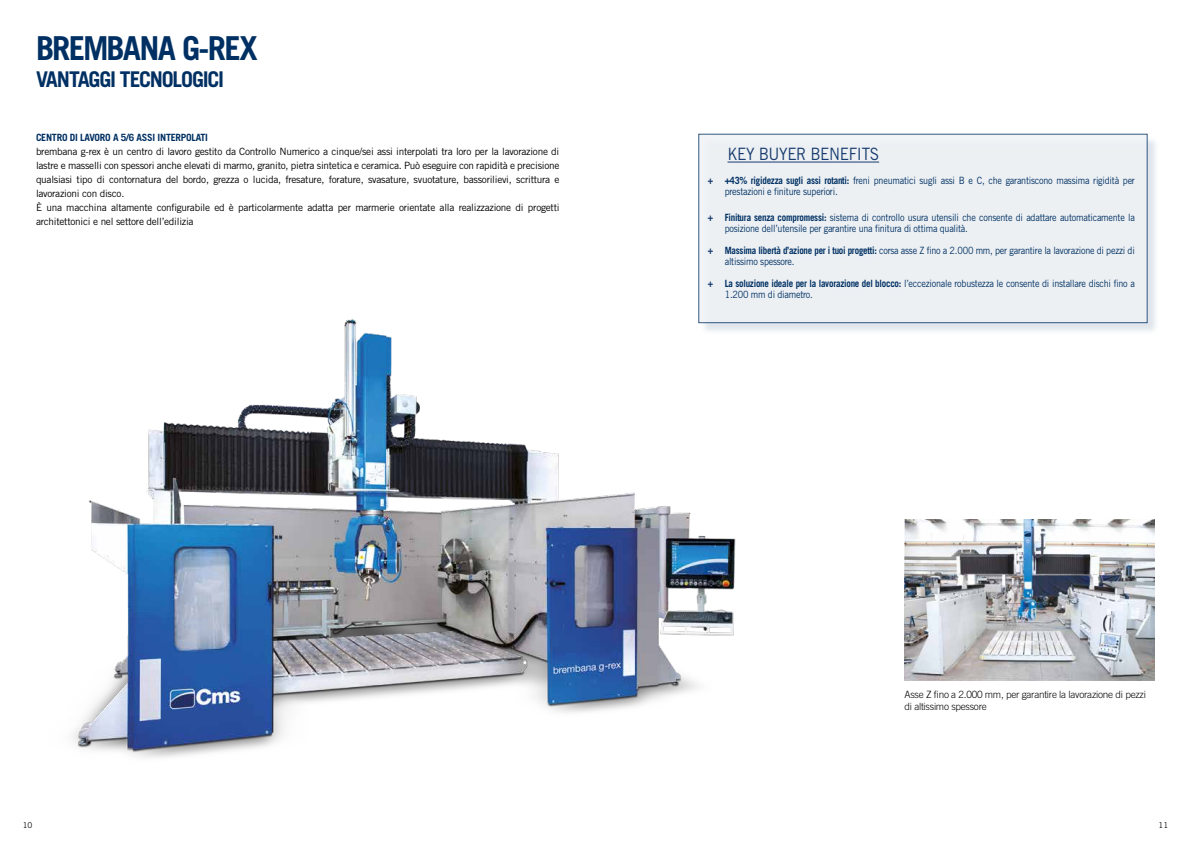
<style>
.page{position:relative;width:1191px;height:842px;background:#fff}
.page>*{position:absolute;margin:0;border:0;box-sizing:border-box;transform-origin:0 0}
.t1{font:700 33px "Trade Gothic LT Std";letter-spacing:-.05em;color:#003063}
.t2{font:700 21.7px "Trade Gothic LT Std";letter-spacing:-.06em;color:#003063}
.t3{font:17px "Trade Gothic LT Std";letter-spacing:-.025em;color:#183c6f;scale:.9 1}
.t4{font:10px/11px "Trade Gothic LT Std";letter-spacing:-.025em;color:#003063;scale:.9 1}
.t5{font:10px/14px "Trade Gothic LT Std";letter-spacing:-.025em;color:#000}
.t6{font:300 10px/12px "Trade Gothic LT Std";letter-spacing:-.025em;color:#000}
.t7{font:700 10px "Trade Gothic LT Std";letter-spacing:-.025em;color:#003063}
.t8{font:8px "Trade Gothic LT Std";color:#000}
.s1{font-weight:700;color:#183c6f}
.s2{font-weight:700}
</style>
<div class="page">
<div style="left:700px;top:136px;width:459px;height:199px;background:#cbd5df;opacity:.75"></div>
<div style="left:698px;top:134px;width:449px;height:189px;background:#f0f3f6"></div>
<hr style="left:727px;top:162px;width:152px;height:1px;background:#183c6f">
<img style="left:73px;top:308px;width:731px;height:450px">
<img style="left:904px;top:520px;width:251px;height:161px">
<h1 class="t1" style="left:36px;top:28px;width:223px">BREMBANA G-REX</h1>
<h2 class="t2" style="left:36px;top:65px;width:190px">VANTAGGI TECNOLOGICI</h2>
<p class="t7" style="left:36px;top:131px;width:173px">CENTRO DI LAVORO A 5/6 ASSI INTERPOLATI</p>
<p class="t5" style="left:36px;top:144px;width:525px">brembana g-rex è un centro di lavoro gestito da Controllo Numerico a cinque/sei assi interpolati tra loro per la lavorazione di lastre e masselli con spessori anche elevati di marmo, granito, pietra sintetica e ceramica. Può eseguire con rapidità e precisione qualsiasi tipo di contornatura del bordo, grezza o lucida, fresature, forature, svasature, svuotature, bassorilievi, scrittura e lavorazioni con disco.<br>È una macchina altamente configurabile ed è particolarmente adatta per marmerie orientate alla realizzazione di progetti architettonici e nel settore dell’edilizia</p>
<h3 class="t3" style="left:727px;top:144px;width:170px">KEY BUYER BENEFITS</h3>
<p class="t4" style="left:724px;top:175px;width:457px;text-indent:-17px"><span class="s1">+</span> <span class="s2">+43% rigidezza sugli assi rotanti:</span> freni pneumatici sugli assi B e C, che garantiscono massima rigidità per prestazioni e finiture superiori.</p>
<p class="t4" style="left:724px;top:211px;width:457px;text-indent:-17px"><span class="s1">+</span> <span class="s2">Finitura senza compromessi:</span> sistema di controllo usura utensili che consente di adattare automaticamente la posizione dell’utensile per garantire una finitura di ottima qualità.</p>
<p class="t4" style="left:724px;top:244px;width:457px;text-indent:-17px"><span class="s1">+</span> <span class="s2">Massima libertà d’azione per i tuoi progetti:</span> corsa asse Z fino a 2.000 mm, per garantire la lavorazione di pezzi di altissimo spessore.</p>
<p class="t4" style="left:724px;top:277px;width:457px;text-indent:-17px"><span class="s1">+</span> <span class="s2">La soluzione ideale per la lavorazione del blocco:</span> l’eccezionale robustezza le consente di installare dischi fino a<br>1.200 mm di diametro.</p>
<p class="t6" style="left:904px;top:688px;width:243px">Asse Z fino a 2.000 mm, per garantire la lavorazione di pezzi di altissimo spessore</p>
<p class="t8" style="left:23px;top:820px;width:11px">10</p>
<p class="t8" style="left:1158px;top:820px;width:11px">11</p>
</div>
